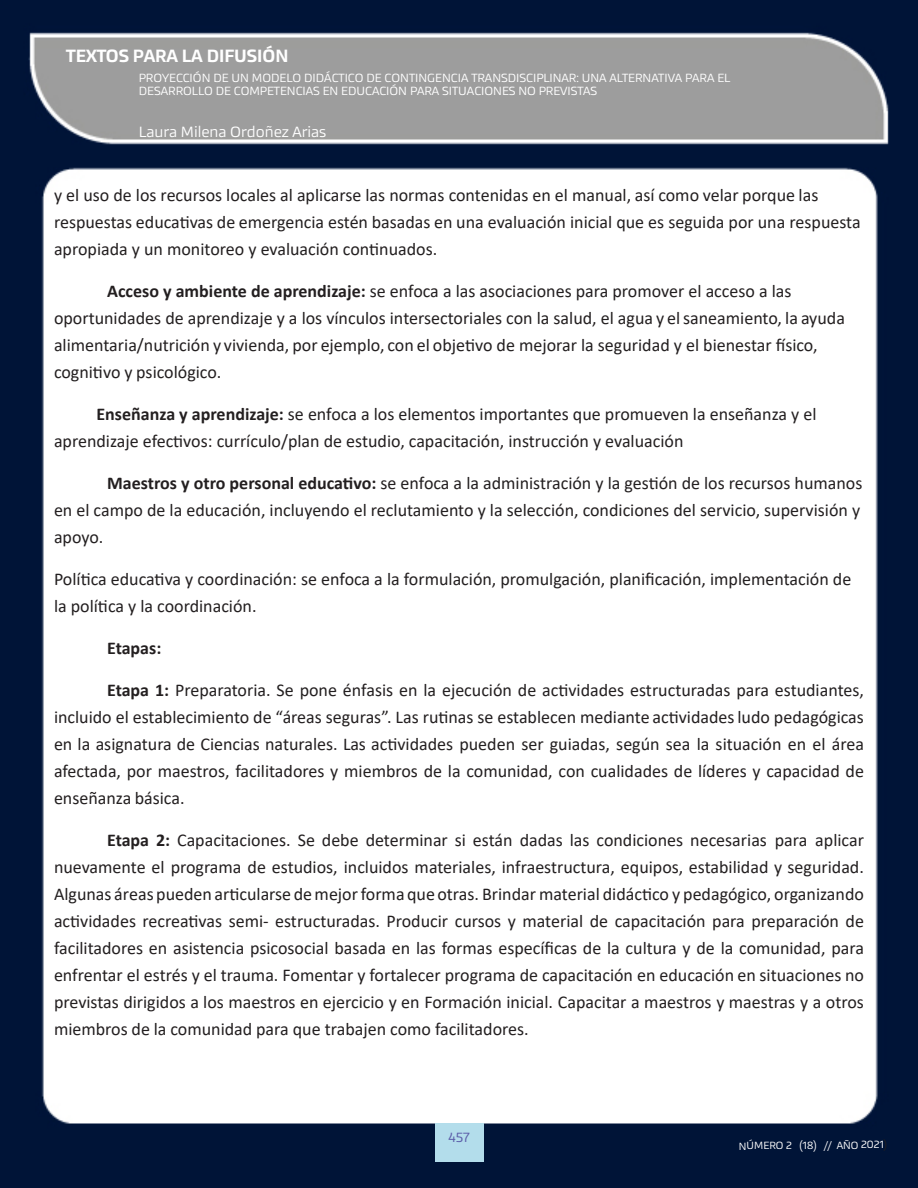
<style>
.page{position:relative;width:918px;height:1188px;background:#fff}
.page>*{position:absolute;margin:0;border:0;box-sizing:border-box;transform-origin:0 0}
.t1{font:18px/27px "Calibri";color:#231f20}
.t2{font:500 18px "Akceler A";color:#fff}
.t3{font:700 18px "Calibri";color:#231f20}
.t4{font:15px "Akceler A";color:#fff}
.t5{font:13.5px "Akceler A";color:#5c5ea9}
.t6{font:12px/13.5px "Akceler A";color:#fff}
.t7{font:10.5px "Akceler A";color:#fff}
.s1{font-weight:700}
.s2{color:#231f20}
</style>
<div class="page">
<img style="left:0;top:0;width:918px;height:1188px">
<div style="left:435px;top:1123px;width:48px;height:39px;background:#b3ddeb"></div>
<p class="t2" style="left:66px;top:42px;width:224px">TEXTOS PARA LA DIFUSIÓN</p>
<p class="t6" style="left:139px;top:70px;width:593px">PROYECCIÓN DE UN MODELO DIDÁCTICO DE CONTINGENCIA TRANSDISCIPLINAR: UNA ALTERNATIVA PARA EL<br>DESARROLLO DE COMPETENCIAS EN EDUCACIÓN PARA SITUACIONES NO PREVISTAS</p>
<p class="t4" style="left:139px;top:121px;width:189px">Laura Milena Ordoñez Arias</p>
<p class="t1" style="left:54px;top:181px;width:808px">y el uso de los recursos locales al aplicarse las normas contenidas en el manual, así como velar porque las respuestas educativas de emergencia estén basadas en una evaluación inicial que es seguida por una respuesta apropiada y un monitoreo y evaluación continuados.</p>
<p class="t1" style="left:54px;top:277px;width:792px;text-indent:53px"><span class="s1">Acceso y ambiente de aprendizaje:</span> se enfoca a las asociaciones para promover el acceso a las oportunidades de aprendizaje y a los vínculos intersectoriales con la salud, el agua y el saneamiento, la ayuda alimentaria/nutrición y vivienda, por ejemplo, con el objetivo de mejorar la seguridad y el bienestar físico, cognitivo y psicológico.</p>
<p class="t1" style="left:54px;top:400px;width:764px;text-indent:43px"><span class="s1">Enseñanza y aprendizaje:</span> se enfoca a los elementos importantes que promueven la enseñanza y el aprendizaje efectivos: currículo/plan de estudio, capacitación, instrucción y evaluación</p>
<p class="t1" style="left:54px;top:469px;width:810px;text-indent:53px"><span class="s1">Maestros y otro personal educativo:</span> se enfoca a la administración y la gestión de los recursos humanos en el campo de la educación, incluyendo el reclutamiento y la selección, condiciones del servicio, supervisión y apoyo.</p>
<p class="t1" style="left:54px;top:565px;width:799px">Política educativa y coordinación: se enfoca a la formulación, promulgación, planificación, implementación de la política y la coordinación.</p>
<p class="t3" style="left:107px;top:635px;width:56px">Etapas:</p>
<p class="t1" style="left:54px;top:676px;width:812px;text-align:justify;text-indent:53px"><span class="s1">Etapa 1:</span> Preparatoria. Se pone énfasis en la ejecución de actividades estructuradas para estudiantes, incluido el establecimiento de “áreas seguras”. Las rutinas se establecen mediante actividades ludo pedagógicas en la asignatura de Ciencias naturales. Las actividades pueden ser guiadas, según sea la situación en el área afectada, por maestros, facilitadores y miembros de la comunidad, con cualidades de líderes y capacidad de enseñanza básica.</p>
<p class="t1" style="left:54px;top:826px;width:812px;text-align:justify;text-indent:53px"><span class="s1">Etapa 2:</span> Capacitaciones. Se debe determinar si están dadas las condiciones necesarias para aplicar nuevamente el programa de estudios, incluidos materiales, infraestructura, equipos, estabilidad y seguridad.<br>Algunas áreas pueden articularse de mejor forma que otras. Brindar material didáctico y pedagógico, organizando actividades recreativas semi- estructuradas. Producir cursos y material de capacitación para preparación de facilitadores en asistencia psicosocial basada en las formas específicas de la cultura y de la comunidad, para enfrentar el estrés y el trauma. Fomentar y fortalecer programa de capacitación en educación en situaciones no previstas dirigidos a los maestros en ejercicio y en Formación inicial. Capacitar a maestros y maestras y a otros miembros de la comunidad para que trabajen como facilitadores.</p>
<p class="t5" style="left:448px;top:1127px;width:23px">457</p>
<p class="t7" style="left:739px;top:1139px;width:150px;rotate:-1deg">NÚMERO 2 (18) // AÑO 2021<span class="s2">)</span></p>
</div>
